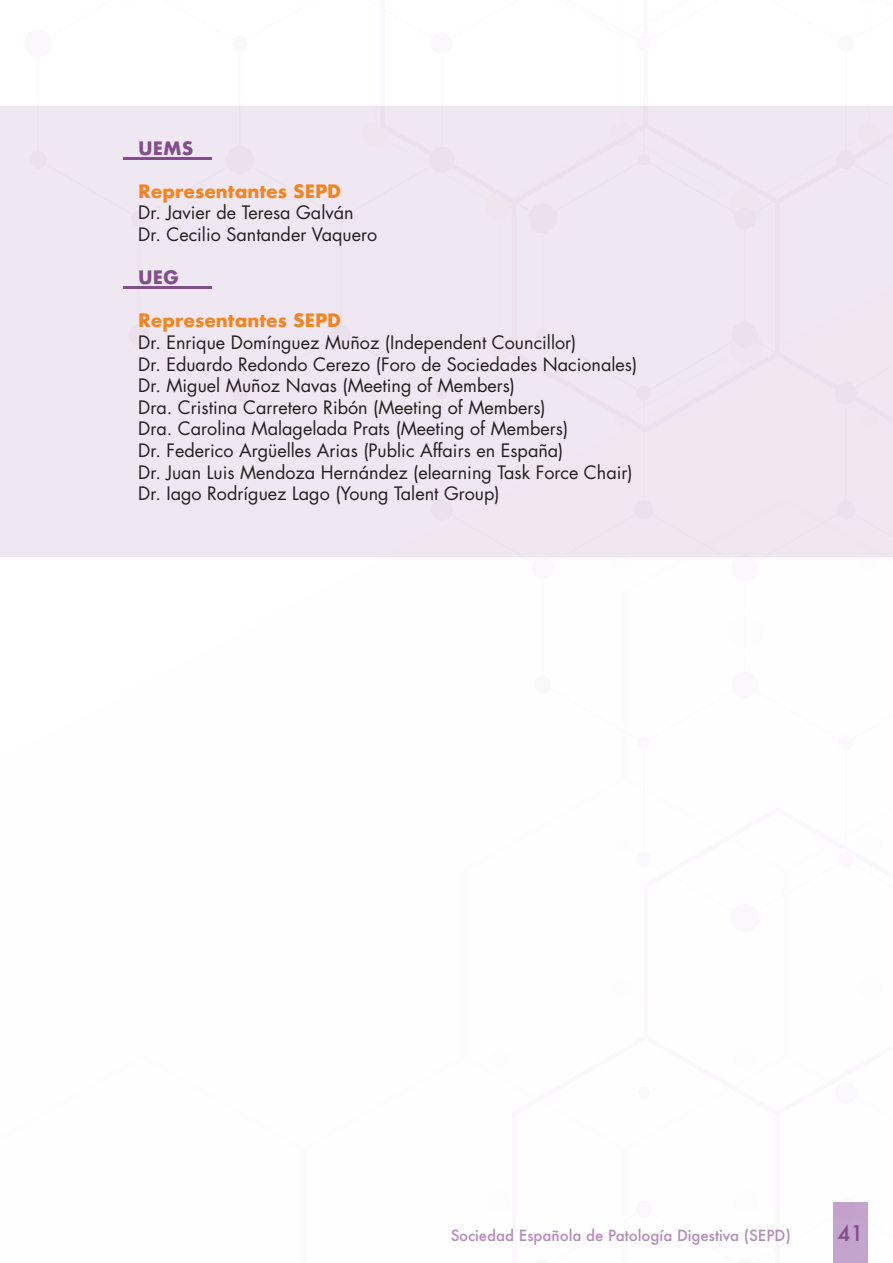
<style>
.page{position:relative;width:893px;height:1263px;background:#fff}
.page>*{position:absolute;margin:0;border:0;box-sizing:border-box;transform-origin:0 0}
.t1{font:500 21px "Futura";color:#844d8e}
.t2{font:18px/21.6px "Futura Std";color:#231f20}
.t3{font:700 18px "Futura";color:#f58420}
.t4{font:700 18px "Futura";color:#844d8e}
.t5{font:500 15px "Futura";color:#91519c}
</style>
<div class="page">
<div style="left:833px;top:1202px;width:35px;height:61px;background:#c3a4cc"></div>
<hr style="left:0;top:107px;width:1px;height:999px;background:#91519c">
<div style="left:0;top:107px;width:893px;height:450px;background:#efe7f1"></div>
<hr style="left:123px;top:157px;width:89px;height:3px;background:#844d8e">
<hr style="left:123px;top:286px;width:89px;height:3px;background:#844d8e">
<p class="t4" style="left:138px;top:135px;width:57px">UEMS</p>
<p class="t3" style="left:138px;top:178px;width:205px">Representantes SEPD</p>
<p class="t2" style="left:138px;top:202px;width:240px">Dr. Javier de Teresa Galván<br>Dr. Cecilio Santander Vaquero</p>
<p class="t4" style="left:138px;top:264px;width:42px">UEG</p>
<p class="t3" style="left:138px;top:308px;width:205px">Representantes SEPD</p>
<p class="t2" style="left:138px;top:332px;width:501px">Dr. Enrique Domínguez Muñoz (Independent Councillor)<br>Dr. Eduardo Redondo Cerezo (Foro de Sociedades Nacionales)<br>Dr. Miguel Muñoz Navas (Meeting of Members)<br>Dra. Cristina Carretero Ribón (Meeting of Members)<br>Dra. Carolina Malagelada Prats (Meeting of Members)<br>Dr. Federico Argüelles Arias (Public Affairs en España)<br>Dr. Juan Luis Mendoza Hernández (elearning Task Force Chair)<br>Dr. Iago Rodríguez Lago (Young Talent Group)</p>
<p class="t5" style="left:450px;top:1225px;width:342px">Sociedad Española de Patología Digestiva (SEPD)</p>
<p class="t1" style="left:837px;top:1219px;width:27px">41</p>
</div>
